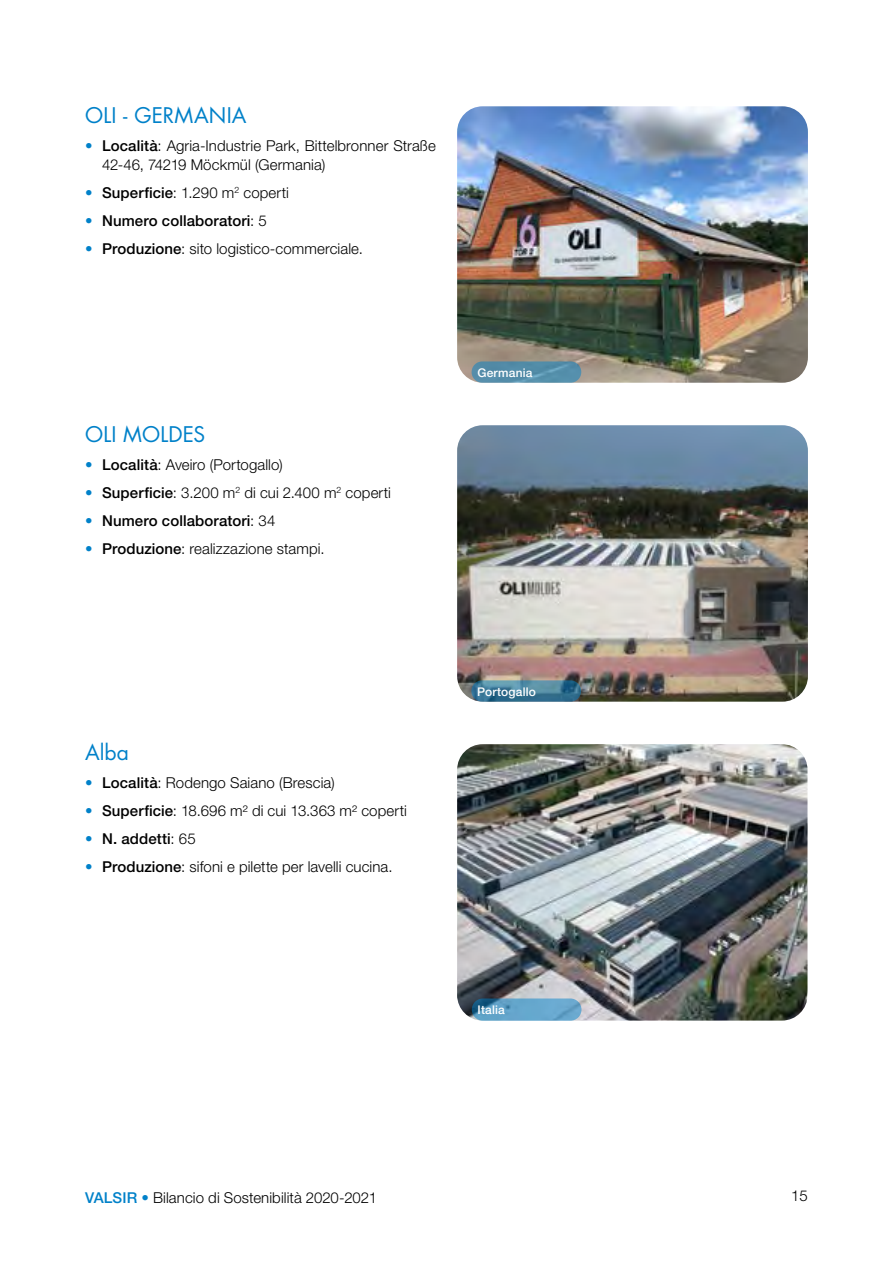
<style>
.page{position:relative;width:893px;height:1263px;background:#fff}
.page>*{position:absolute;margin:0;border:0;box-sizing:border-box;transform-origin:0 0}
.t1{font:21px "Futura LT";letter-spacing:.005em;color:#0081c9}
.t2{font:300 15px/19.5px "Helvetica Neue LT";letter-spacing:.005em;color:#000}
.t3{font:500 15px "Helvetica Neue LT";letter-spacing:.005em;color:#000}
.t4{font:500 12px "Helvetica Neue LT";letter-spacing:.015em;color:#fff}
.s1{color:#0081c9}
.s2{font-weight:500}
.s3{font-weight:300;color:#0081c9}
.s4{font-weight:300}
.s5{font-weight:500;color:#0081c9}
</style>
<div class="page">
<img style="left:457px;top:106px;width:351px;height:277px">
<svg style="left:472px;top:361px;width:109px;height:22px;background:#578fa9"></svg>
<img style="left:457px;top:425px;width:351px;height:277px">
<svg style="left:471px;top:680px;width:110px;height:22px;background:#437c97"></svg>
<img style="left:457px;top:744px;width:350px;height:276px">
<svg style="left:472px;top:998px;width:109px;height:23px;background:#609fc4"></svg>
<h1 class="t1" style="left:85px;top:101px;width:163px">OLI - GERMANIA</h1>
<p class="t2" style="left:102px;top:135px;width:335px;text-indent:-17px"><span class="s1">•</span> <span class="s2">Località</span>: Agria-Industrie Park, Bittelbronner Straße<br>42-46, 74219 Möckmül (Germania)</p>
<p class="t2" style="left:85px;top:183px;width:205px"><span class="s1">•</span> <span class="s2">Superficie</span>: 1.290 m<sup>2</sup> coperti</p>
<p class="t3" style="left:85px;top:212px;width:183px"><span class="s3">•</span> Numero collaboratori<span class="s4">: 5</span></p>
<p class="t2" style="left:85px;top:239px;width:280px"><span class="s1">•</span> <span class="s2">Produzione</span>: sito logistico-commerciale.</p>
<h1 class="t1" style="left:85px;top:420px;width:122px">OLI MOLDES</h1>
<p class="t2" style="left:85px;top:454px;width:199px"><span class="s1">•</span> <span class="s2">Località</span>: Aveiro (Portogallo)</p>
<p class="t2" style="left:85px;top:482px;width:307px"><span class="s1">•</span> <span class="s2">Superficie</span>: 3.200 m<sup>2</sup> di cui 2.400 m<sup>2</sup> coperti</p>
<p class="t3" style="left:85px;top:511px;width:192px"><span class="s3">•</span> Numero collaboratori<span class="s4">: 34</span></p>
<p class="t2" style="left:85px;top:538px;width:241px"><span class="s1">•</span> <span class="s2">Produzione</span>: realizzazione stampi.</p>
<p class="t4" style="left:477px;top:365px;width:57px">Germania</p>
<h1 class="t1" style="left:85px;top:739px;width:45px">Alba</h1>
<p class="t2" style="left:85px;top:773px;width:251px"><span class="s1">•</span> <span class="s2">Località</span>: Rodengo Saiano (Brescia)</p>
<p class="t2" style="left:85px;top:801px;width:323px"><span class="s1">•</span> <span class="s2">Superficie</span>: 18.696 m² di cui 13.363 m² coperti</p>
<p class="t3" style="left:85px;top:830px;width:112px"><span class="s3">•</span> N. addetti<span class="s4">: 65</span></p>
<p class="t2" style="left:85px;top:857px;width:309px"><span class="s1">•</span> <span class="s2">Produzione</span>: sifoni e pilette per lavelli cucina.</p>
<p class="t4" style="left:477px;top:684px;width:60px">Portogallo</p>
<p class="t4" style="left:478px;top:1003px;width:29px">Italia</p>
<p class="t2" style="left:85px;top:1187px;width:293px"><span class="s5">VALSIR</span> <span class="s1">•</span> Bilancio di Sostenibilità 2020-2021</p>
<p class="t2" style="left:791px;top:1185px;width:18px">15</p>
</div>
